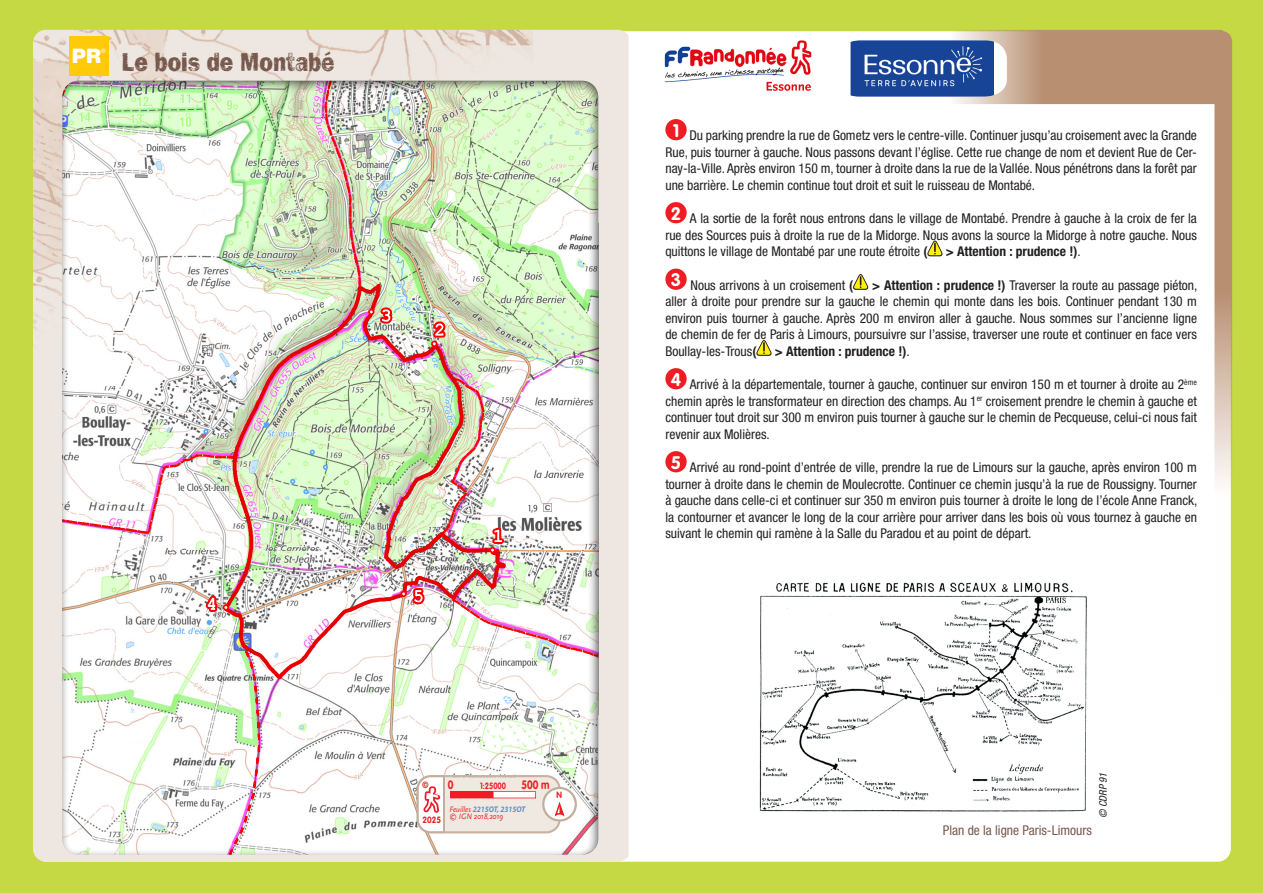
<style>
.page{position:relative;width:1263px;height:893px;background:#fff}
.page>*{position:absolute;margin:0;border:0;box-sizing:border-box;transform-origin:0 0}
.t1{font:27px "Frankie OTF";color:#78594e;scale:.83 1}
.t2{font:900 20.1px "Helvetica Neue LT Std";color:#fff}
.t3{font:condensed 13.5px/16.5px "Helvetica Neue LT Std";color:#231f20;text-align:justify}
.t4{font:700 condensed 13.5px "Helvetica Neue LT Std";color:#231f20}
.t5{font:condensed 13.5px "Helvetica Neue LT Std";color:#78594e}
.t6{font:700 12px "VAG Rounded Std";color:#ee1d23;scale:.82 1}
.t7{font:italic condensed 10.5px "Helvetica Neue LT Std";color:#231f20}
.t8{font:700 9px "VAG Rounded Std";color:#ee1d23;scale:.82 1}
.t9{font:700 9px "VAG Rounded Std";color:#ee1d23;scale:.9 1}
.t10{font:italic 700 8.25px "Myriad Pro";color:#5a91c6;scale:.9 1}
.t11{font:italic 8.25px "Scala Sans";color:#ee1d23;scale:.9 1}
.t12{font:6.15px "Helvetica Neue LT Std";color:#fff}
.s1{font-family:"Scala Sans";font-weight:400;color:#ee1d23}
.s2{font-weight:700}
.s3{font-weight:400}
</style>
<div class="page">
<div style="left:0;top:0;width:631px;height:893px;background:#c4d944"></div>
<div style="left:631px;top:0;width:632px;height:893px;background:#c4d944"></div>
<div style="left:632px;top:31px;width:599px;height:831px;background:#fff"></div>
<img style="left:33px;top:30px;width:596px;height:832px">
<div style="left:665px;top:119px;width:22px;height:21px;background:#ee1d23;border-radius:50%"></div>
<div style="left:665px;top:202px;width:22px;height:21px;background:#ee1d23;border-radius:50%"></div>
<div style="left:665px;top:269px;width:22px;height:21px;background:#ee1d23;border-radius:50%"></div>
<svg style="left:756px;top:339px;width:16px;height:17px"></svg>
<div style="left:665px;top:368px;width:22px;height:21px;background:#ee1d23;border-radius:50%"></div>
<div style="left:665px;top:451px;width:22px;height:21px;background:#ee1d23;border-radius:50%"></div>
<div style="left:69px;top:36px;width:39px;height:39px;background:#feca0a"></div>
<div style="left:62px;top:80px;width:537px;height:775px;background:#231f20;opacity:.75"></div>
<svg style="left:416px;top:775px;width:161px;height:58px"></svg>
<svg style="left:653px;top:40px;width:170px;height:57px"></svg>
<img style="left:665px;top:40px;width:146px;height:57px">
<svg style="left:838px;top:30px;width:394px;height:667px"></svg>
<img style="left:850px;top:40px;width:144px;height:57px">
<img style="left:753px;top:576px;width:339px;height:242px">
<h2 class="t2" style="left:72px;top:44px;width:31px">PR</h2>
<p class="t12" style="left:101px;top:47px;width:6px">®</p>
<h1 class="t1" style="left:122px;top:46px;width:257px">Le bois de Montabé</h1>
<p class="t9" style="left:422px;top:779px;width:9px">©</p>
<p class="t6" style="left:448px;top:777px;width:8px">0</p>
<p class="t8" style="left:480px;top:780px;width:33px">1:25000</p>
<p class="t6" style="left:522px;top:777px;width:36px">500 m</p>
<p class="t9" style="left:557px;top:790px;width:8px">N</p>
<p class="t9" style="left:422px;top:815px;width:22px">2025</p>
<p class="t10" style="left:450px;top:804px;width:86px"><span class="s1">Feuilles</span> 2215OT, 2315OT</p>
<p class="t11" style="left:450px;top:812px;width:61px">© IGN 2018,2019</p>
<p class="t3" style="left:665px;top:127px;width:533px;text-indent:7px"><sup>1</sup> Du parking prendre la rue de Gometz vers le centre-ville. Continuer jusqu’au croisement avec la Grande Rue, puis tourner à gauche. Nous passons devant l’église. Cette rue change de nom et devient Rue de Cer&shy;nay-la-Ville. Après environ 150 m, tourner à droite dans la rue de la Vallée. Nous pénétrons dans la forêt par une barrière. Le chemin continue tout droit et suit le ruisseau de Montabé.</p>
<p class="t3" style="left:665px;top:210px;width:533px;text-indent:5px"><sup>2</sup> A la sortie de la forêt nous entrons dans le village de Montabé. Prendre à gauche à la croix de fer la rue des Sources puis à droite la rue de la Midorge. Nous avons la source la Midorge à notre gauche. Nous quittons le village de Montabé par une route étroite <span class="s2">(</span></p>
<p class="t4" style="left:946px;top:243px;width:136px">&gt; Attention : prudence !)<span class="s3">.</span></p>
<p class="t3" style="left:671px;top:277px;width:184px"><sup>3</sup> Nous arrivons à un croisement <span class="s2">(</span></p>
<p class="t3" style="left:665px;top:277px;width:533px;text-indent:207px"><span class="s2">&gt; Attention : prudence !)</span> Traverser la route au passage piéton, aller à droite pour prendre sur la gauche le chemin qui monte dans les bois. Continuer pendant 130 m environ puis tourner à gauche. Après 200 m environ aller à gauche. Nous sommes sur l’ancienne ligne de chemin de fer de Paris à Limours, poursuivre sur l’assise, traverser une route et continuer en face vers Boullay-les-Trous<span class="s2">(</span></p>
<p class="t4" style="left:775px;top:343px;width:136px">&gt; Attention : prudence !)<span class="s3">.</span></p>
<p class="t3" style="left:665px;top:376px;width:533px;text-indent:5px"><sup>4</sup> Arrivé à la départementale, tourner à gauche, continuer sur environ 150 m et tourner à droite au 2<sup>ème </sup>chemin après le transformateur en direction des champs. Au 1<sup>er</sup> croisement prendre le chemin à gauche et continuer tout droit sur 300 m environ puis tourner à gauche sur le chemin de Pecqueuse, celui-ci nous fait revenir aux Molières.</p>
<p class="t3" style="left:665px;top:459px;width:534px;text-indent:5px"><sup>5</sup> Arrivé au rond-point d’entrée de ville, prendre la rue de Limours sur la gauche, après environ 100 m tourner à droite dans le chemin de Moulecrotte. Continuer ce chemin jusqu’à la rue de Roussigny. Tourner à gauche dans celle-ci et continuer sur 350 m environ puis tourner à droite le long de l’école Anne Franck, la contourner et avancer le long de la cour arrière pour arriver dans les bois où vous tournez à gauche en suivant le chemin qui ramène à la Salle du Paradou et au point de départ.</p>
<p class="t7" style="left:1097px;top:818px;width:47px;rotate:-90deg">© CDRP 91</p>
<p class="t5" style="left:943px;top:822px;width:150px">Plan de la ligne Paris-Limours</p>
</div>
